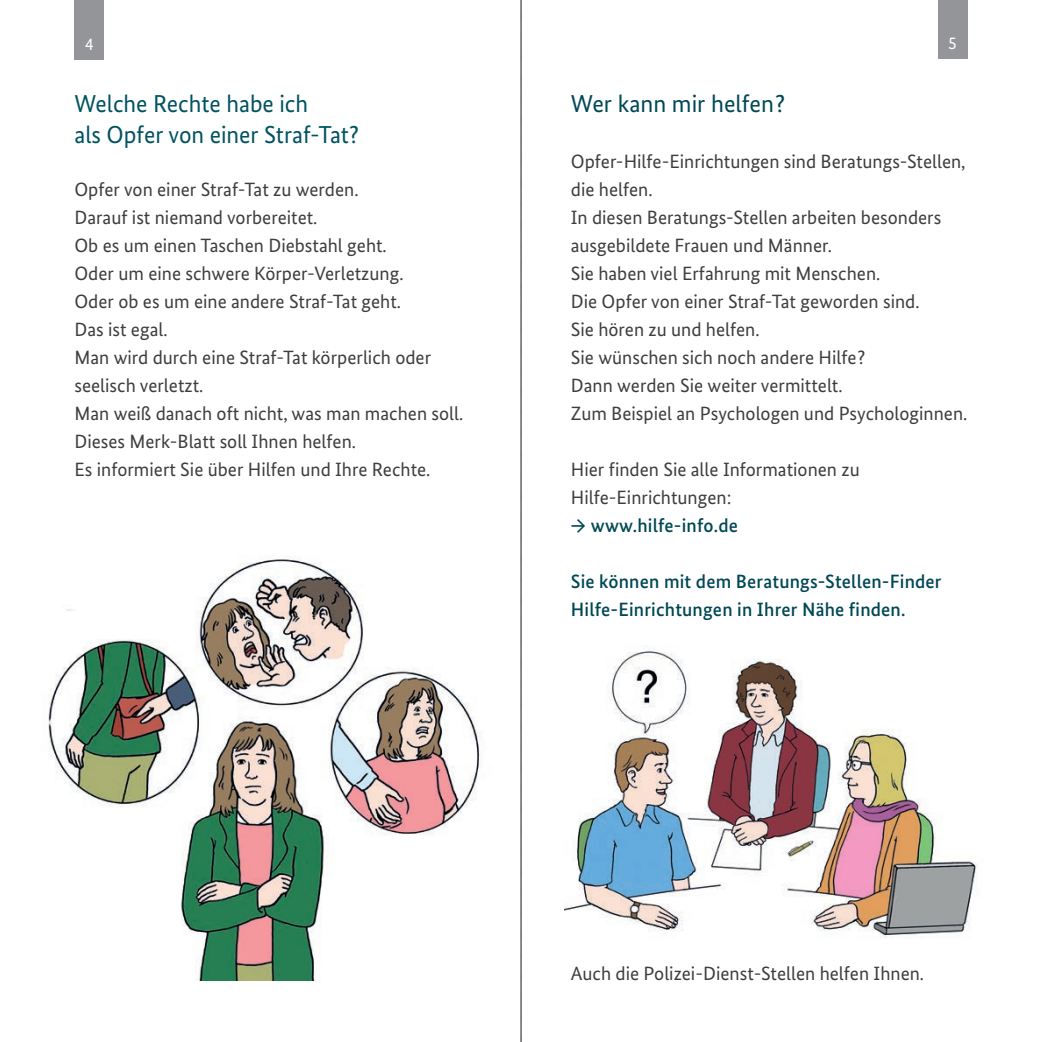
<style>
.page{position:relative;width:1042px;height:1042px;background:#fff}
.page>*{position:absolute;margin:0;border:0;box-sizing:border-box;transform-origin:0 0}
.t1{font:24.5px/30.6px "Bundes Sans";color:#005361}
.t2{font:24.5px "Bundes Sans";color:#004855}
.t3{font:19.25px/28px "Bundes Sans";color:#3e3e3f}
.t4{font:500 19.25px/28px "Bundes Sans";letter-spacing:.01em;color:#004855}
.t5{font:17.32px "Bundes Sans";color:#fff}
</style>
<div class="page">
<div style="left:74px;top:0;width:30px;height:60px;background:#939598"></div>
<div style="left:937px;top:0;width:30px;height:59px;background:#939598"></div>
<img style="left:47px;top:556px;width:434px;height:424px">
<img style="left:564px;top:645px;width:414px;height:293px">
<svg style="left:521px;top:0;width:1px;height:1042px"></svg>
<p class="t5" style="left:85px;top:34px;width:10px">4</p>
<p class="t5" style="left:948px;top:33px;width:10px">5</p>
<h2 class="t1" style="left:74px;top:88px;width:286px">Welche Rechte habe ich<br>als Opfer von einer Straf-Tat?</h2>
<p class="t3" style="left:74px;top:175px;width:286px">Opfer von einer Straf-Tat zu werden.</p>
<p class="t3" style="left:74px;top:203px;width:244px">Darauf ist niemand vorbereitet.</p>
<p class="t3" style="left:74px;top:231px;width:314px">Ob es um einen Taschen Diebstahl geht.</p>
<p class="t3" style="left:74px;top:259px;width:331px">Oder um eine schwere Körper-Verletzung.</p>
<p class="t3" style="left:74px;top:287px;width:328px">Oder ob es um eine andere Straf-Tat geht.</p>
<p class="t3" style="left:74px;top:315px;width:95px">Das ist egal.</p>
<p class="t3" style="left:74px;top:343px;width:358px">Man wird durch eine Straf-Tat körperlich oder seelisch verletzt.</p>
<p class="t3" style="left:74px;top:399px;width:390px">Man weiß danach oft nicht, was man machen soll.</p>
<p class="t3" style="left:74px;top:428px;width:283px">Dieses Merk- Blatt soll Ihnen helfen.</p>
<p class="t3" style="left:74px;top:456px;width:357px">Es informiert Sie über Hilfen und Ihre Rechte.</p>
<h2 class="t2" style="left:571px;top:90px;width:216px">Wer kann mir helfen ?</h2>
<p class="t3" style="left:571px;top:147px;width:396px">Opfer-Hilfe-Einrichtungen sind Beratungs-Stellen, die helfen.</p>
<p class="t3" style="left:571px;top:203px;width:372px">In diesen Beratungs-Stellen arbeiten besonders ausge bildete Frauen und Männer.</p>
<p class="t3" style="left:571px;top:259px;width:311px">Sie haben viel Erfahrung mit Menschen.</p>
<p class="t3" style="left:571px;top:287px;width:350px">Die Opfer von einer Straf-Tat geworden sind.</p>
<p class="t3" style="left:571px;top:315px;width:190px">Sie hören zu und helfen.</p>
<p class="t3" style="left:571px;top:343px;width:296px">Sie wünschen sich noch andere Hilfe ?</p>
<p class="t3" style="left:571px;top:371px;width:273px">Dann werden Sie weiter vermittelt.</p>
<p class="t3" style="left:571px;top:400px;width:398px">Zum Beispiel an Psychologen und Psychologinnen.</p>
<p class="t3" style="left:571px;top:456px;width:290px">Hier finden Sie alle Informationen zu<br>Hilfe-Einrichtungen:</p>
<p class="t4" style="left:571px;top:512px;width:169px">→ www.hilfe-info.de</p>
<p class="t4" style="left:571px;top:568px;width:372px">Sie können mit dem Beratungs-Stellen-Finder<br>Hilfe-Einrichtungen in Ihrer Nähe finden.</p>
<p class="t3" style="left:571px;top:960px;width:355px">Auch die Polizei-Dienst-Stellen helfen Ihnen.</p>
</div>
